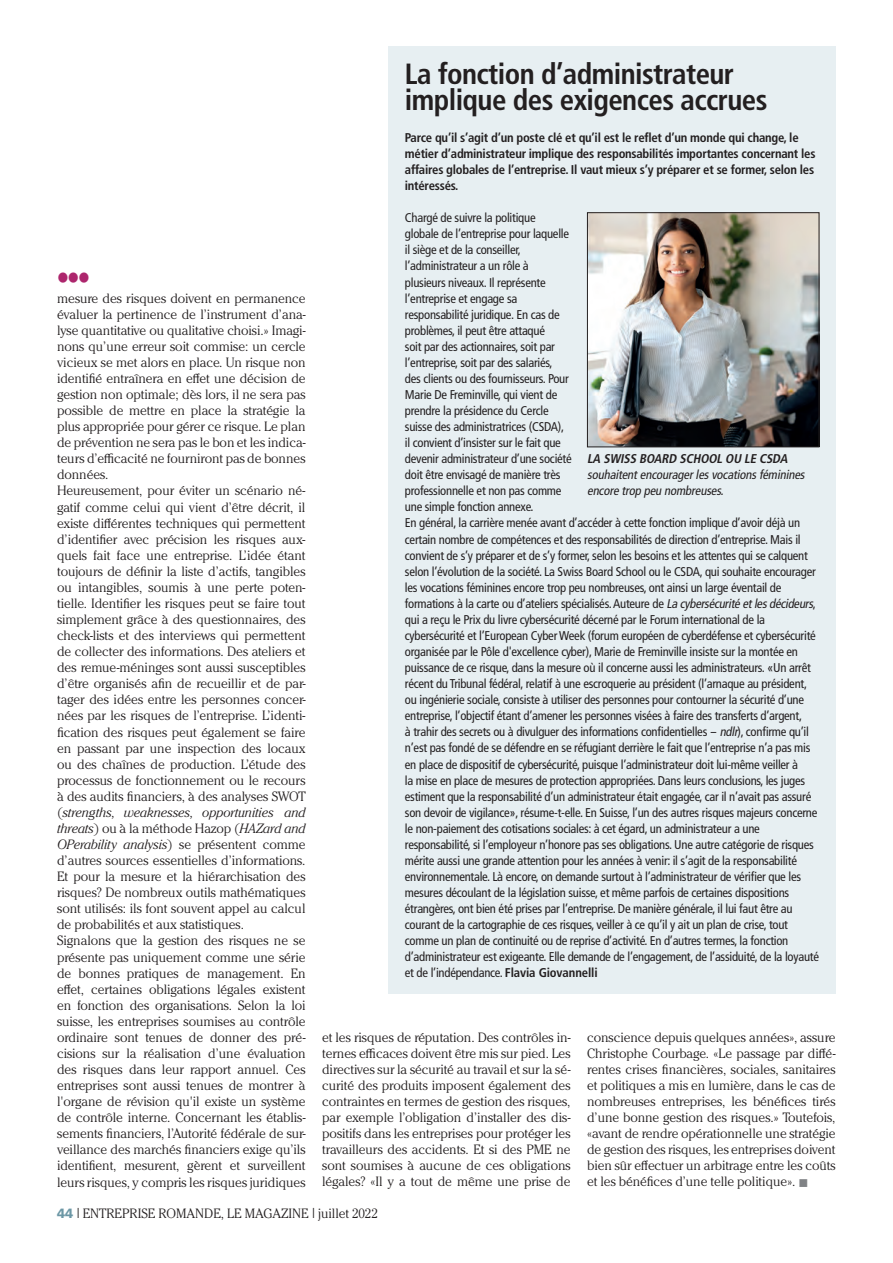
<style>
.page{position:relative;width:893px;height:1263px;background:#fff}
.page>*{position:absolute;margin:0;border:0;box-sizing:border-box;transform-origin:0 0}
.t1{font:700 condensed 29.25px/26.2px "Frutiger LT Std";letter-spacing:-.02em;color:#231f20}
.t2{font:300 13.5px/16px "Cheltenham Pro";letter-spacing:-.01em;color:#231f20;text-align:justify}
.t3{font:condensed 12.75px/16px "Frutiger LT Std";letter-spacing:-.02em;color:#231f20}
.t4{font:700 condensed 12.75px/16px "Frutiger LT Std";letter-spacing:-.02em;color:#231f20}
.t5{font:italic condensed 12.75px/16px "Frutiger LT Std";color:#231f20}
.t6{font:italic 700 condensed 12.75px "Frutiger LT Std";color:#231f20}
.s1{font-style:italic}
.s2{font-weight:700}
.s3{font-family:"Frutiger LT Std";font-weight:900;color:#6c97a5}
.s4{font-family:"Frutiger LT Std"}
</style>
<div class="page">
<div style="left:388px;top:46px;width:447px;height:947px;background:#e7eff2"></div>
<img style="left:589px;top:214px;width:228px;height:231px">
<div style="left:587px;top:212px;width:232px;height:235px;border:1px solid #231f20"></div>
<p class="t2" style="left:57px;top:291px;width:250px;text-align:left">mesure des risques doivent en permanence évaluer la pertinence de l’instrument d’ana&shy;lyse quantitative ou qualitative choisi.» Imagi&shy;nons qu’une erreur soit commise: un cercle vicieux se met alors en place. Un risque non identifié entraînera en effet une décision de gestion non optimale; dès lors, il ne sera pas possible de mettre en place la stratégie la plus appropriée pour gérer ce risque. Le plan de prévention ne sera pas le bon et les indica&shy;teurs d’efficacité ne fourniront pas de bonnes données.<br>Heureusement, pour éviter un scénario né&shy;gatif comme celui qui vient d’être décrit, il existe différentes techniques qui permettent d’identifier avec précision les risques aux&shy;quels fait face une entreprise. L’idée étant toujours de définir la liste d’actifs, tangibles ou intangibles, soumis à une perte poten&shy;tielle. Identifier les risques peut se faire tout simplement grâce à des questionnaires, des check-lists et des interviews qui permettent de collecter des informations. Des ateliers et des remue-méninges sont aussi susceptibles d’être organisés afin de recueillir et de par&shy;tager des idées entre les personnes concer&shy;nées par les risques de l’entreprise. L’identi&shy;fication des risques peut également se faire en passant par une inspection des locaux ou des chaînes de production. L’étude des processus de fonctionnement ou le recours à des audits financiers, à des analyses SWOT (<span class="s1">strengths, weaknesses, opportunities and threats</span>) ou à la méthode Hazop (<span class="s1">HAZard and OPerability analysis</span>) se présentent comme d’autres sources essentielles d’informations.<br>Et pour la mesure et la hiérarchisation des risques? De nombreux outils mathématiques sont utilisés: ils font souvent appel au calcul de probabilités et aux statistiques.<br>Signalons que la gestion des risques ne se présente pas uniquement comme une série de bonnes pratiques de management. En effet, certaines obligations légales existent en fonction des organisations. Selon la loi suisse, les entreprises soumises au contrôle ordinaire sont tenues de donner des pré&shy;cisions sur la réalisation d’une évaluation des risques dans leur rapport annuel. Ces entreprises sont aussi tenues de montrer à l'organe de révision qu'il existe un système de contrôle interne. Concernant les établis&shy;sements financiers, l’Autorité fédérale de sur&shy;veillance des marchés financiers exige qu’ils identifient, mesurent, gèrent et surveillent leurs risques, y compris les risques juridiques</p>
<h1 class="t1" style="left:405px;top:62px;width:364px">La fonction d’administrateur implique des exigences accrues</h1>
<p class="t4" style="left:405px;top:130px;width:412px">Parce qu’il s’agit d’un poste clé et qu’il est le reflet d’un monde qui change, le métier d’administrateur implique des responsabilités importantes concernant les affaires globales de l’entreprise. Il vaut mieux s’y préparer et se former, selon les intéressés.</p>
<p class="t3" style="left:405px;top:210px;width:416px">Chargé de suivre la politique<br>globale de l’entreprise pour laquelle<br>il siège et de la conseiller,<br>l’administrateur a un rôle à<br>plusieurs niveaux. Il représente<br>l’entreprise et engage sa<br>responsabilité juridique. En cas de<br>problèmes, il peut être attaqué<br>soit par des actionnaires, soit par<br>l’entreprise, soit par des salariés,<br>des clients ou des fournisseurs. Pour<br>Marie De Freminville, qui vient de<br>prendre la présidence du Cercle<br>suisse des administratrices (CSDA),<br>il convient d’insister sur le fait que<br>devenir administrateur d’une société<br>doit être envisagé de manière très<br>professionnelle et non pas comme<br>une simple fonction annexe.<br>En général, la carrière menée avant d’accéder à cette fonction implique d’avoir déjà un certain nombre de compétences et des responsabilités de direction d’entreprise. Mais il convient de s’y préparer et de s’y former, selon les besoins et les attentes qui se calquent selon l’évolution de la société. La Swiss Board School ou le CSDA, qui souhaite encourager les vocations féminines encore trop peu nombreuses, ont ainsi un large éventail de formations à la carte ou d’ateliers spécialisés. Auteure de <span class="s1">La cybersécurité etles décideurs</span>, qui a reçu le Prix du livre cybersécurité décerné par le Forum international de la cybersécurité et l’European Cyber Week (forum européen de cyberdéfense et cybersécurité organisée par le Pôle d'excellence cyber), Marie de Freminville insiste sur la montée en puissance de ce risque, dans la mesure où il concerne aussi les administrateurs. «Un arrêt récent du Tribunal fédéral, relatif à une escroquerie au président (l’arnaque au président, ou ingénierie sociale, consiste à utiliser des personnes pour contourner la sécurité d’une entreprise, l’objectif étant d’amener les personnes visées à faire des transferts d’argent,<br>à trahir des secrets ou à divulguer des informations confidentielles -<span class="s1">ndlr</span>), confirme qu’il n’est pas fondé de se défendre en se réfugiant derrière le fait que l’entreprise n’a pas mis en place de dispositif de cybersécurité, puisque l’administrateur doit lui-même veiller à<br>la mise en place de mesures de protection appropriées. Dans leurs conclusions, les juges estiment que la responsabilité d’un administrateur était engagée, car il n’avait pas assuré son devoir de vigilance», résume-t-elle. En Suisse, l’un des autres risques majeurs concerne le non-paiement des cotisations sociales: à cet égard, un administrateur a une responsabilité, si l’employeur n’honore pas ses obligations. Une autre catégorie de risques mérite aussi une grande attention pour les années à venir: il s’agit de la responsabilité environnementale. Là encore, on demande surtout à l’administrateur de vérifier que les mesures découlant de la législation suisse, et même parfois de certaines dispositions étrangères, ont bien été prises par l’entreprise. De manière générale, il lui faut être au courant de la cartographie de ces risques, veiller à ce qu’il y ait un plan de crise, tout comme un plan de continuité ou de reprise d’activité. En d’autres termes, la fonction d’administrateur est exigeante. Elle demande de l’engagement, de l’assiduité, de la loyauté et de l’indépendance. <span class="s2">Flavia Giovannelli</span></p>
<p class="t6" style="left:587px;top:453px;width:204px">LA SWISS BOARD SCHOOL OU LE CSDA</p>
<p class="t5" style="left:587px;top:467px;width:221px">souhaitentencouragerles vocations féminines encore trop peu nombreuses.</p>
<p class="t2" style="left:322px;top:1030px;width:250px">et les risques de réputation. Des contrôles in&shy;ternes efficaces doivent être mis sur pied. Les directives sur la sécurité au travail et sur la sé&shy;curité des produits imposent également des contraintes en termes de gestion des risques, par exemple l’obligation d’installer des dis&shy;positifs dans les entreprises pour protéger les travailleurs des accidents. Et si des PME ne sont soumises à aucune de ces obligations légales? «Il y a tout de même une prise de</p>
<p class="t2" style="left:587px;top:1030px;width:250px">conscience depuis quelques années», assure Christophe Courbage. «Le passage par diffé&shy;rentes crises financières, sociales, sanitaires et politiques a mis en lumière, dans le cas de nombreuses entreprises, les bénéfices tirés d’une bonne gestion des risques.» Toutefois, «avant de rendre opérationnelle une stratégie de gestion des risques, les entreprises doivent bien sûr effectuer un arbitrage entre les coûts et les bénéfices d’une telle politique».</p>
<p class="t2" style="left:57px;top:1206px;width:322px"><span class="s3">44</span> <span class="s4">l</span> ENTREPRISE ROMANDE, LE MAGAZINE <span class="s4">l</span> juillet 2022</p>
</div>
